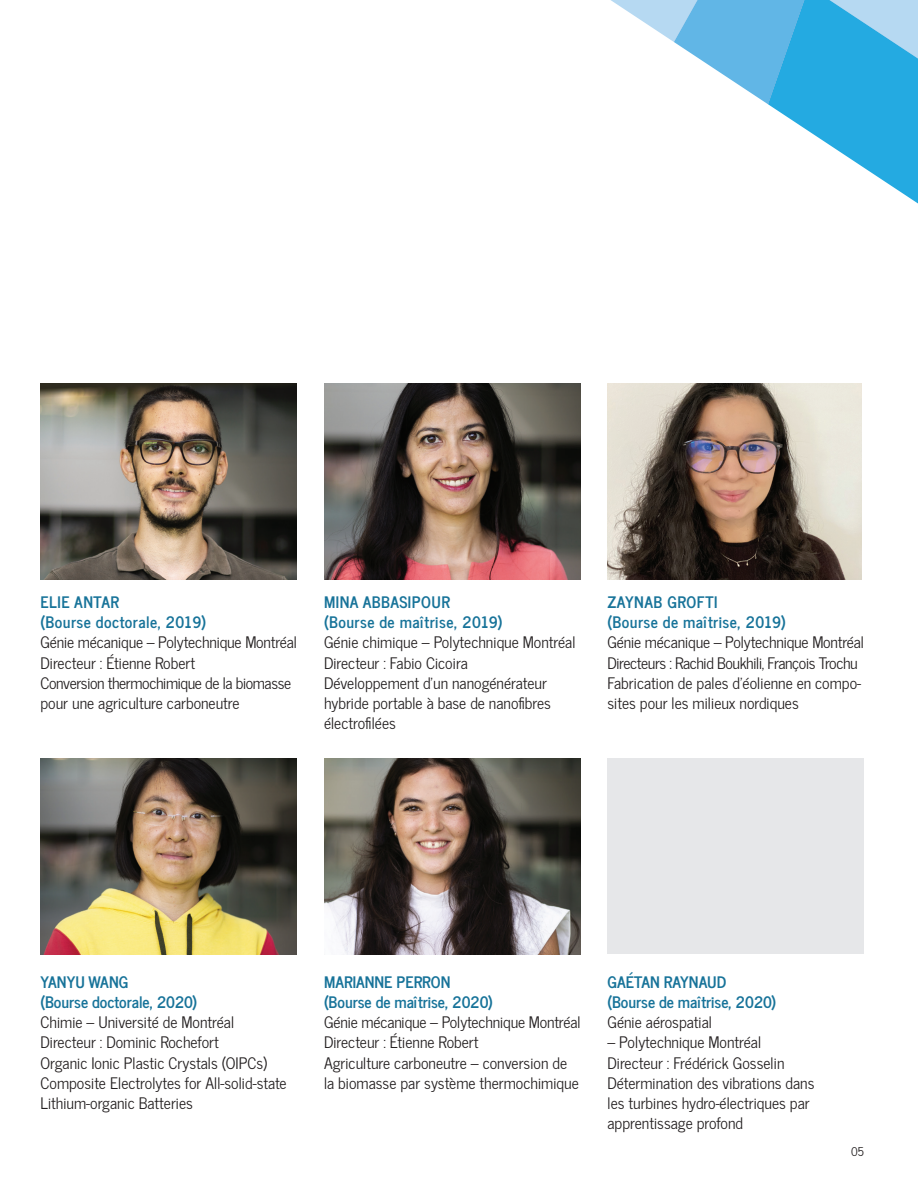
<style>
.page{position:relative;width:918px;height:1188px;background:#fff}
.page>*{position:absolute;margin:0;border:0;box-sizing:border-box;transform-origin:0 0}
.t1{font:15.75px/20.2px "News Cycle";color:#231f20}
.t2{font:700 15.75px/20.2px "News Cycle";color:#177399}
.t3{font:700 15.75px/20.2px "News Cycle";letter-spacing:.03em;color:#177399}
.t4{font:12px "News Cycle";color:#231f20}
</style>
<div class="page">
<img style="left:40px;top:759px;width:257px;height:195px">
<img style="left:324px;top:759px;width:256px;height:195px">
<div style="left:608px;top:759px;width:256px;height:195px;background:#e6e7e9"></div>
<img style="left:40px;top:384px;width:257px;height:195px">
<img style="left:324px;top:384px;width:256px;height:195px">
<img style="left:608px;top:384px;width:254px;height:195px">
<svg style="left:611px;top:0;width:307px;height:204px"></svg>
<p class="t3" style="left:40px;top:590px;width:167px">ELIE ANTAR<br>(Bourse doctorale, 2019)</p>
<p class="t1" style="left:40px;top:632px;width:258px">Génie mécanique – Polytechnique Montréal Directeur : Étienne Robert<br>Conversion thermochimique de la biomasse pour une agriculture carboneutre</p>
<p class="t3" style="left:324px;top:590px;width:180px">MINA ABBASIPOUR (Bourse de maîtrise, 2019)</p>
<p class="t1" style="left:324px;top:632px;width:253px">Génie chimique – Polytechnique Montréal<br>Directeur : Fabio Cicoira<br>Développement d’un nanogénérateur hybride portable à base de nanofibres électrofilées</p>
<p class="t3" style="left:608px;top:590px;width:180px">ZAYNAB GROFTI<br>(Bourse de maîtrise, 2019)</p>
<p class="t1" style="left:608px;top:632px;width:258px">Génie mécanique – Polytechnique Montréal Directeurs : Rachid Boukhili, François Trochu Fabrication de pales d’éolienne en compo&shy;sites pour les milieux nordiques</p>
<p class="t2" style="left:41px;top:970px;width:158px">YANYU WANG<br>(Bourse doctorale, 2020)</p>
<p class="t1" style="left:41px;top:1011px;width:248px">Chimie – Université de Montréal Directeur : Dominic Rochefort<br>Organic Ionic Plastic Crystals (OIPCs)<br>Composite Electrolytes for All-solid-state Lithium-organic Batteries</p>
<p class="t2" style="left:324px;top:970px;width:170px">MARIANNE PERRON (Bourse de maîtrise, 2020)</p>
<p class="t1" style="left:324px;top:1011px;width:258px">Génie mécanique – Polytechnique Montréal Directeur : Étienne Robert<br>Agriculture carboneutre – conversion de la biomasse par système thermochimique</p>
<p class="t2" style="left:608px;top:970px;width:170px">GAÉTAN RAYNAUD (Bourse de maîtrise, 2020)</p>
<p class="t1" style="left:608px;top:1011px;width:106px">Génie aérospatial</p>
<p class="t1" style="left:608px;top:1032px;width:208px">– Polytechnique Montréal<br>Directeur : Frédérick Gosselin<br>Détermination des vibrations dans les turbines hydro-électriques par apprentissage profond</p>
<p class="t4" style="left:851px;top:1142px;width:14px">05</p>
</div>
